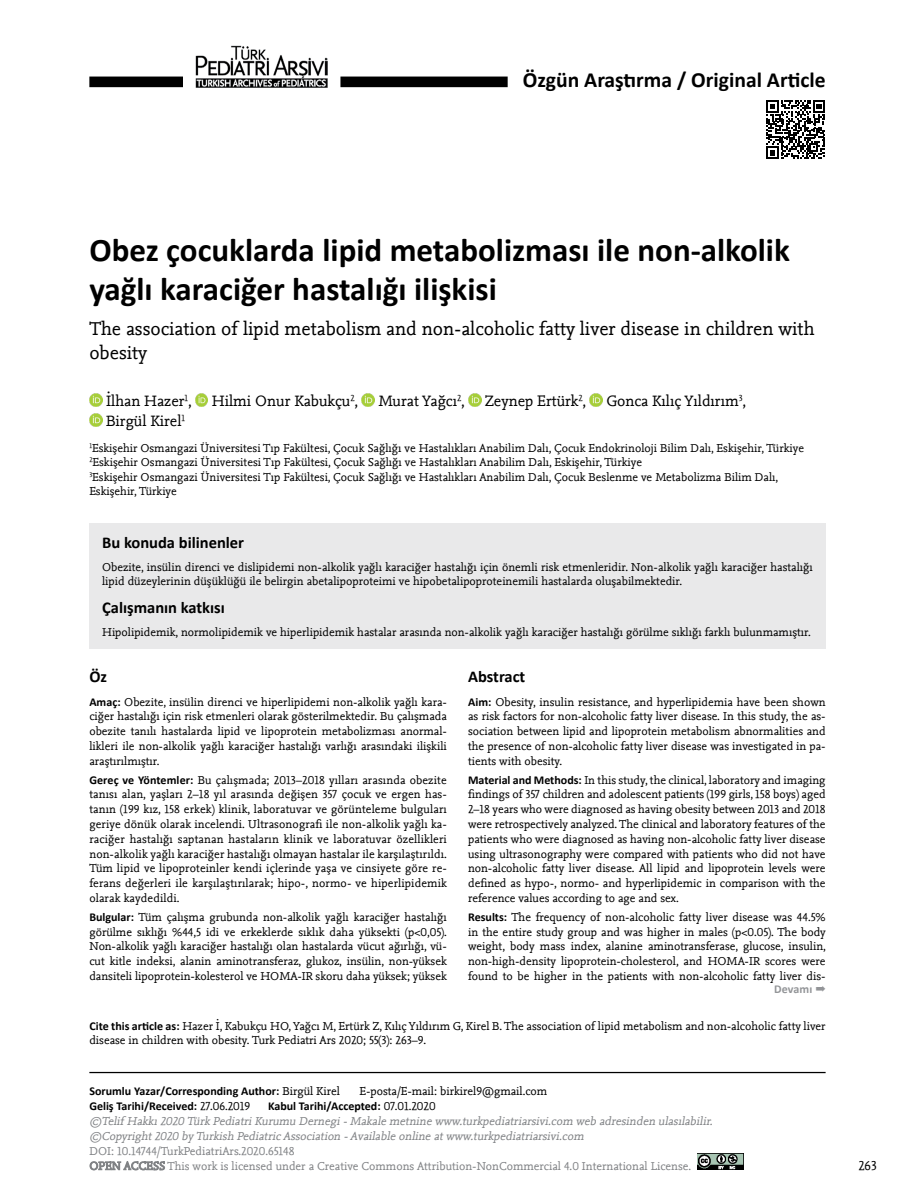
<style>
.page{position:relative;width:915px;height:1191px;background:#fff}
.page>*{position:absolute;margin:0;border:0;box-sizing:border-box;transform-origin:0 0}
.t1{font:700 33px/39px "Calibri";color:#000}
.t2{font:700 21.6px "Calibri";color:#000}
.t3{font:19.5px/24px "Nexus Mix";color:#000}
.t4{font:700 16.5px "Calibri";color:#000}
.t5{font:15.75px "Nexus Mix";color:#000}
.t6{font:13.5px "Nexus Mix";color:#000}
.t7{font:12px/14.7px "Nexus Mix";color:#000;text-align:justify}
.t8{font:italic 12px/15px "Nexus Mix";color:#808285}
.t9{font:12px/15px "Nexus Mix";color:#808285}
.t10{font:700 12px "Calibri";color:#000}
.t11{font:700 12px "Calibri";letter-spacing:.01em;color:#939598}
.s1{font-family:"Calibri";font-weight:700}
.s2{font-family:"Nexus Mix";font-weight:400}
</style>
<div class="page">
<div style="left:89px;top:77px;width:94px;height:10px;background:#000"></div>
<div style="left:340px;top:77px;width:167px;height:10px;background:#000"></div>
<img style="left:195px;top:46px;width:133px;height:41px">
<svg style="left:766px;top:100px;width:58px;height:59px"></svg>
<svg style="left:89px;top:393px;width:13px;height:13px"></svg>
<svg style="left:195px;top:393px;width:13px;height:13px"></svg>
<svg style="left:361px;top:393px;width:13px;height:13px"></svg>
<svg style="left:468px;top:393px;width:13px;height:13px"></svg>
<svg style="left:589px;top:393px;width:13px;height:13px"></svg>
<svg style="left:89px;top:413px;width:13px;height:13px"></svg>
<svg style="left:90px;top:1161px;width:75px;height:9px"></svg>
<hr style="left:89px;top:1072px;width:736px;height:1px;background:#000">
<img style="left:697px;top:1153px;width:45px;height:16px">
<div style="left:89px;top:523px;width:736px;height:125px;background:#e9e9ea"></div>
<h2 class="t2" style="left:522px;top:66px;width:304px">Özgün Araştırma / Original Article</h2>
<h1 class="t1" style="left:89px;top:230px;width:701px">Obez çocuklarda lipid metabolizması ile non-alkolik yağlı karaciğer hastalığı ilişkisi</h1>
<h3 class="t3" style="left:89px;top:317px;width:726px">The association of lipid metabolism and non-alcoholic fatty liver disease in children with obesity</h3>
<h3 class="t5" style="left:106px;top:392px;width:87px">İlhan Hazer<sup>1</sup>,</h3>
<h3 class="t5" style="left:212px;top:392px;width:148px">Hilmi Onur Kabukçu<sup>2</sup>,</h3>
<h3 class="t5" style="left:378px;top:392px;width:88px">Murat Yağcı<sup>2</sup>,</h3>
<h3 class="t5" style="left:485px;top:392px;width:103px">Zeynep Ertürk<sup>2</sup>,</h3>
<h3 class="t5" style="left:606px;top:392px;width:141px">Gonca Kılıç Yıldırım<sup>3</sup>,</h3>
<h3 class="t5" style="left:106px;top:412px;width:80px">Birgül Kirel<sup>1</sup></h3>
<p class="t7" style="left:89px;top:441px;width:716px;text-align:left"><sup>1</sup>Eskişehir Osmangazi Üniversitesi Tıp Fakültesi, Çocuk Sağlığı ve Hastalıkları Anabilim Dalı, Çocuk Endokrinoloji Bilim Dalı, Eskişehir, Türkiye <sup>2</sup>Eskişehir Osmangazi Üniversitesi Tıp Fakültesi, Çocuk Sağlığı ve Hastalıkları Anabilim Dalı, Eskişehir, Türkiye<br><sup>3</sup>Eskişehir Osmangazi Üniversitesi Tıp Fakültesi, Çocuk Sağlığı ve Hastalıkları Anabilim Dalı, Çocuk Beslenme ve Metabolizma Bilim Dalı, Eskişehir, Türkiye</p>
<h3 class="t4" style="left:102px;top:532px;width:143px">Bu konuda bilinenler</h3>
<p class="t7" style="left:102px;top:559px;width:712px;line-height:14.2px">Obezite, insülin direnci ve dislipidemi non-alkolik yağlı karaciğer hastalığı için önemli risk etmenleridir. Non-alkolik yağlı karaciğer hastalığı lipid düzeylerinin düşüklüğü ile belirgin abetalipoproteimi ve hipobetalipoproteinemili hastalarda oluşabilmektedir.</p>
<h3 class="t4" style="left:102px;top:597px;width:124px">Çalışmanın katkısı</h3>
<p class="t7" style="left:102px;top:625px;width:710px">Hipolipidemik, normolipidemik ve hiperlipidemik hastalar arasında non-alkolik yağlı karaciğer hastalığı görülme sıklığı farklı bulunmamıştır.</p>
<h3 class="t4" style="left:89px;top:666px;width:19px">Öz</h3>
<p class="t7" style="left:89px;top:694px;width:359px"><span class="s1">Amaç:</span> Obezite, insülin direnci ve hiperlipidemi non-alkolik yağlı kara&shy;ciğer hastalığı için risk etmenleri olarak gösterilmektedir. Bu çalışmada obezite tanılı hastalarda lipid ve lipoprotein metabolizması anormal&shy;likleri ile non-alkolik yağlı karaciğer hastalığı varlığı arasındaki ilişkili araştırılmıştır.</p>
<p class="t7" style="left:89px;top:772px;width:359px"><span class="s1">Gereç ve Yöntemler:</span> Bu çalışmada; 2013–2018 yılları arasında obezite tanısı alan, yaşları 2–18 yıl arasında değişen 357 çocuk ve ergen has&shy;tanın (199 kız, 158 erkek) klinik, laboratuvar ve görünteleme bulguları geriye dönük olarak incelendi. Ultrasonografi ile non-alkolik yağlı ka&shy;raciğer hastalığı saptanan hastaların klinik ve laboratuvar özellikleri non-alkolik yağlı karaciğer hastalığı olmayan hastalar ile karşılaştırıldı.<br>Tüm lipid ve lipoproteinler kendi içlerinde yaşa ve cinsiyete göre re&shy;ferans değerleri ile karşılaştırılarak; hipo-, normo- ve hiperlipidemik olarak kaydedildi.</p>
<p class="t7" style="left:89px;top:909px;width:359px"><span class="s1">Bulgular:</span> Tüm çalışma grubunda non-alkolik yağlı karaciğer hastalığı görülme sıklığı %44,5 idi ve erkeklerde sıklık daha yüksekti (p&lt;0,05).<br>Non-alkolik yağlı karaciğer hastalığı olan hastalarda vücut ağırlığı, vü&shy;cut kitle indeksi, alanin aminotransferaz, glukoz, insülin, non-yüksek dansiteli lipoprotein-kolesterol ve HOMA-IR skoru daha yüksek; yüksek</p>
<h3 class="t4" style="left:468px;top:666px;width:59px">Abstract</h3>
<p class="t7" style="left:468px;top:694px;width:359px"><span class="s1">Aim:</span> Obesity, insulin resistance, and hyperlipidemia have been shown as risk factors for non-alcoholic fatty liver disease. In this study, the as&shy;sociation between lipid and lipoprotein metabolism abnormalities and the presence of non-alcoholic fatty liver disease was investigated in pa&shy;tients with obesity.</p>
<p class="t7" style="left:468px;top:772px;width:359px"><span class="s1">Material and Methods:</span> In this study, the clinical, laboratory and imaging findings of 357 children and adolescent patients (199 girls, 158 boys) aged 2–18 years who were diagnosed as having obesity between 2013 and 2018 were retrospectively analyzed. The clinical and laboratory features of the patients who were diagnosed as having non-alcoholic fatty liver disease using ultrasonography were compared with patients who did not have non-alcoholic fatty liver disease. All lipid and lipoprotein levels were defined as hypo-, normo- and hyperlipidemic in comparison with the reference values according to age and sex.</p>
<p class="t7" style="left:468px;top:909px;width:359px"><span class="s1">Results:</span> The frequency of non-alcoholic fatty liver disease was 44.5% in the entire study group and was higher in males (p&lt;0.05). The body weight, body mass index, alanine aminotransferase, glucose, insulin, non-high-density lipoprotein-cholesterol, and HOMA-IR scores were found to be higher in the patients with non-alcoholic fatty liver dis-</p>
<p class="t11" style="left:773px;top:981px;width:53px">Devamı ➡</p>
<p class="t7" style="left:89px;top:1019px;width:737px;line-height:14.2px"><span class="s1">Cite this article as:</span> Hazer İ, Kabukçu HO, Yağcı M, Ertürk Z, Kılıç Yıldırım G, Kirel B. The association of lipid metabolism and non-alcoholic fatty liver disease in children with obesity. Turk Pediatri Ars 2020; 55(3): 263–9.</p>
<p class="t10" style="left:89px;top:1083px;width:252px">Sorumlu Yazar/Corresponding Author: <span class="s2">Birgül Kirel</span></p>
<p class="t7" style="left:359px;top:1083px;width:189px">E-posta/E-mail: birkirel9@gmail.com</p>
<p class="t10" style="left:89px;top:1098px;width:162px">Geliş Tarihi/Received: <span class="s2">27.06.2019</span></p>
<p class="t10" style="left:268px;top:1098px;width:169px">Kabul Tarihi/Accepted: <span class="s2">07.01.2020</span></p>
<p class="t8" style="left:89px;top:1113px;width:627px">©Telif Hakkı2020 Türk PediatriKurumu Dernegi-Makale metnine www.turkpediatriarsivi.com web adresinden ulasılabilir. ©Copyright2020 by Turkish Pediatric Association -Available online atwww.turkpediatriarsivi.com</p>
<p class="t9" style="left:89px;top:1143px;width:603px">DOI: 10.14744/TurkPediatriArs.2020.65148<br>OPEN ACCESS This work is licensed under a Creative Commons Attribution-NonCommercial 4.0 International License.</p>
<p class="t6" style="left:858px;top:1157px;width:20px">263</p>
</div>
